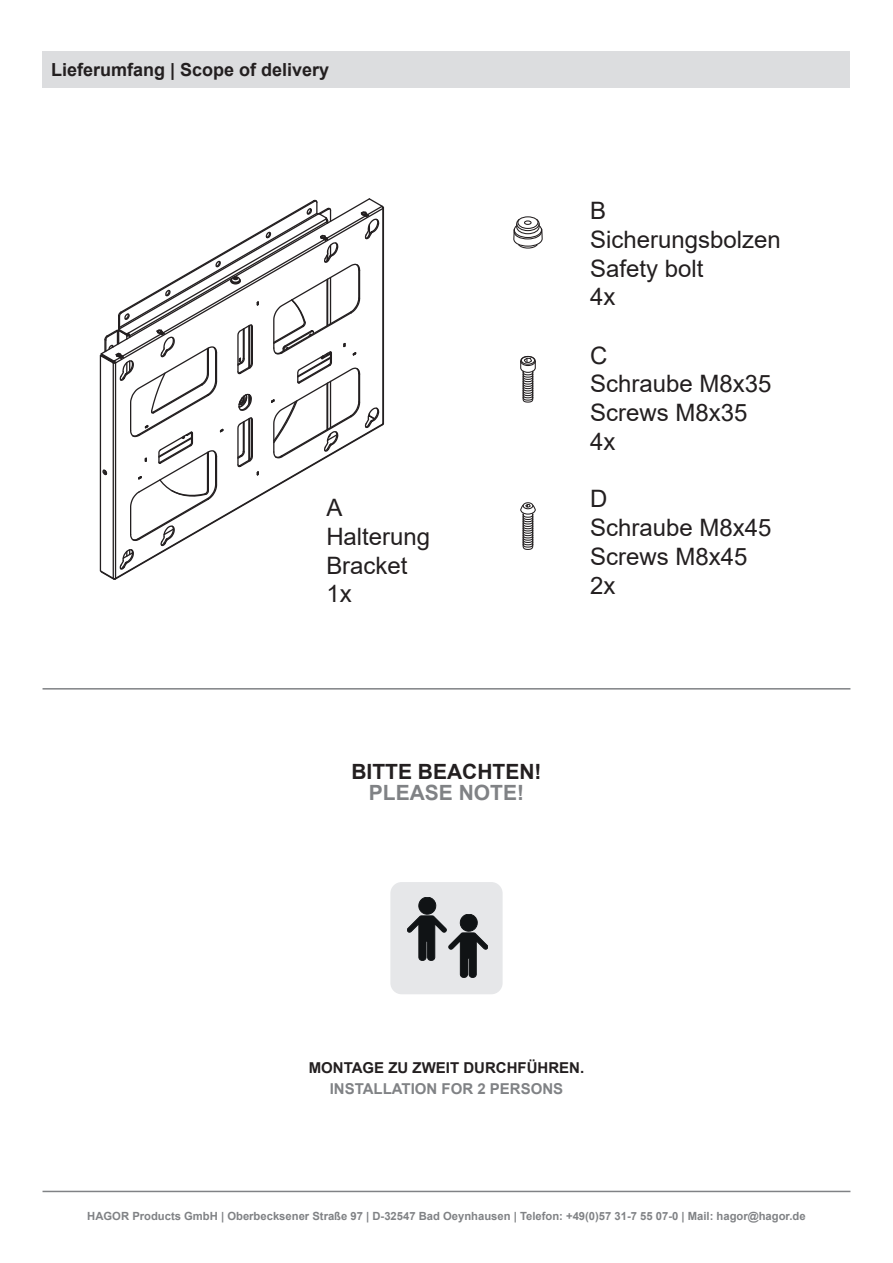
<style>
.page{position:relative;width:893px;height:1263px;background:#fff}
.page>*{position:absolute;margin:0;border:0;box-sizing:border-box;transform-origin:0 0}
.t1{font:24px/28.8px "Arial";color:#231f20}
.t2{font:700 21px "Arial";color:#231f20}
.t3{font:700 21px "Arial";color:#808285}
.t4{font:700 18px "Arial";color:#231f20}
.t5{font:700 15px "Arial";color:#231f20}
.t6{font:700 15px "Arial";color:#808285}
.t7{font:700 11.25px "Arial";color:#808285}
</style>
<div class="page">
<hr style="left:43px;top:1191px;width:807px;height:1px;background:#808285">
<hr style="left:43px;top:688px;width:807px;height:1px;background:#808285">
<div style="left:43px;top:51px;width:807px;height:37px;background:#dcdddf"></div>
<svg style="left:99px;top:198px;width:286px;height:382px"></svg>
<div style="left:516px;top:216px;width:24px;height:15px;border:1px solid #231f20;border-radius:50%"></div>
<svg style="left:513px;top:218px;width:30px;height:31px"></svg>
<div style="left:521px;top:356px;width:14px;height:9px;border:1px solid #231f20;border-radius:50%"></div>
<svg style="left:520px;top:357px;width:16px;height:46px"></svg>
<div style="left:523px;top:502px;width:10px;height:7px;border:1px solid #231f20;border-radius:50%"></div>
<svg style="left:520px;top:504px;width:16px;height:46px"></svg>
<div style="left:390px;top:882px;width:113px;height:112px;background:#e6e7e9;border-radius:11px"></div>
<svg style="left:407px;top:897px;width:81px;height:80px"></svg>
<h3 class="t4" style="left:51px;top:57px;width:280px">Lieferumfang | Scope of delivery</h3>
<h1 class="t1" style="left:326px;top:493px;width:105px">A<br>Halterung<br>Bracket<br>1x</h1>
<h1 class="t1" style="left:590px;top:196px;width:192px">B<br>Sicherungsbolzen<br>Safety bolt<br>4x</h1>
<h1 class="t1" style="left:590px;top:341px;width:183px">C<br>Schraube M8x35<br>Screws M8x35<br>4x</h1>
<h1 class="t1" style="left:590px;top:484px;width:183px">D<br>Schraube M8x45<br>Screws M8x45<br>2x</h1>
<h2 class="t2" style="left:351px;top:757px;width:192px">BITTE BEACHTEN!</h2>
<h2 class="t3" style="left:369px;top:778px;width:157px">PLEASE NOTE!</h2>
<h3 class="t5" style="left:309px;top:1057px;width:277px">MONTAGE ZU ZWEIT DURCHFÜHREN.</h3>
<h3 class="t6" style="left:330px;top:1078px;width:235px">INSTALLATION FOR 2 PERSONS</h3>
<p class="t7" style="left:87px;top:1208px;width:720px">HAGOR Products GmbH | Oberbecksener Straße 97 | D-32547 Bad Oeynhausen | Telefon: +49(0)57 31-7 55 07-0 | Mail: hagor@hagor.de</p>
</div>
